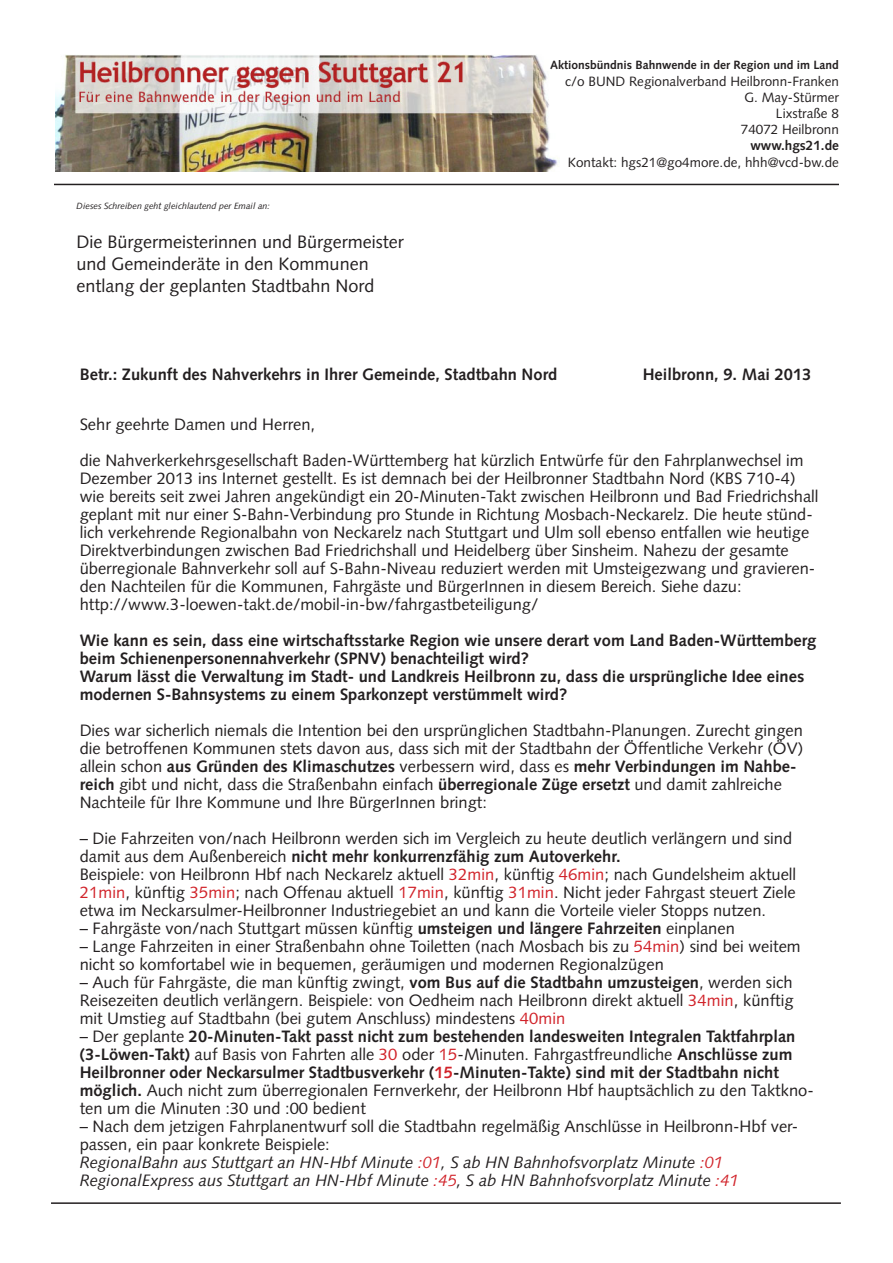
<style>
.page{position:relative;width:893px;height:1263px;background:#fff}
.page>*{position:absolute;margin:0;border:0;box-sizing:border-box;transform-origin:0 0}
.t1{font:18px/21.6px "Syntax LT";color:#231f20}
.t2{font:16.5px/18px "Syntax LT";color:#231f20}
.t3{font:700 16.5px/18px "Syntax LT";color:#231f20}
.t4{font:italic 16.5px/18px "Syntax LT";color:#231f20}
.t5{font:13.5px/16.2px "Syntax LT";color:#231f20;text-align:right}
.t6{font:700 13.5px "Syntax LT";color:#231f20}
.t7{font:700 12px "Syntax LT";color:#231f20}
.t8{font:italic 9px "Syntax LT";color:#231f20}
.s1{font-weight:700}
.s2{color:#d1232a}
.s3{font-weight:400}
.s4{font-weight:400;color:#d1232a}
.s5{font-style:normal}
</style>
<div class="page">
<hr style="left:51px;top:1202px;width:790px;height:2px;background:#231f20">
<hr style="left:54px;top:184px;width:785px;height:1px;background:#231f20">
<img style="left:56px;top:54px;width:502px;height:118px">
<p class="t8" style="left:77px;top:200px;width:195px">Dieses Schreiben geht gleichlautend per Email an:</p>
<p class="t1" style="left:77px;top:231px;width:329px">Die Bürgermeisterinnen und Bürgermeister und Gemeinderäte in den Kommunen entlang der geplanten Stadtbahn Nord</p>
<p class="t7" style="left:550px;top:58px;width:290px">Aktionsbündnis Bahnwende in der Region und im Land</p>
<p class="t5" style="left:565px;top:73px;width:275px">c/o BUND Regionalverband Heilbronn-Franken<br>G. May-Stürmer<br>Lixstraße 8<br>74072 Heilbronn</p>
<p class="t6" style="left:750px;top:138px;width:90px">www.hgs21.de</p>
<p class="t5" style="left:568px;top:154px;width:273px">Kontakt: hgs21@go4more.de, hhh@vcd-bw.de</p>
<p class="t3" style="left:80px;top:366px;width:479px">Betr.: Zukunft des Nahverkehrs in Ihrer Gemeinde, Stadtbahn Nord</p>
<p class="t3" style="left:643px;top:366px;width:170px">Heilbronn, 9. Mai 2013</p>
<p class="t2" style="left:80px;top:406px;width:725px;line-height:36px">Sehr geehrte Damen und Herren,<br>die Nahverkerkehrsgesellschaft Baden-Württemberg hat kürzlich Entwürfe für den Fahrplanwechsel im</p>
<p class="t2" style="left:80px;top:469px;width:740px">Dezember 2013 ins Internet gestellt. Es ist demnach bei der Heilbronner Stadtbahn Nord (KBS 710-4) wie bereits seit zwei Jahren angekündigt ein 20-Minuten-Takt zwischen Heilbronn und Bad Friedrichshall geplant mit nur einer S-Bahn-Verbindung pro Stunde in Richtung Mosbach-Neckarelz. Die heute stünd&shy;lich verkehrende Regionalbahn von Neckarelz nach Stuttgart und Ulm soll ebenso entfallen wie heutige Direktverbindungen zwischen Bad Friedrichshall und Heidelberg über Sinsheim. Nahezu der gesamte überregionale Bahnverkehr soll auf S-Bahn-Niveau reduziert werden mit Umsteigezwang und gravieren&shy;den Nachteilen für die Kommunen, Fahrgäste und BürgerInnen in diesem Bereich. Siehe dazu: http://www.3-loewen-takt.de/mobil-in-bw/fahrgastbeteiligung/</p>
<p class="t3" style="left:80px;top:631px;width:738px">Wie kann es sein, dass eine wirtschaftsstarke Region wie unsere derart vom Land Baden-Württemberg beim Schienenpersonennahverkehr (SPNV) benachteiligt wird?<br>Warum lässt die Verwaltung im Stadt- und Landkreis Heilbronn zu, dass die ursprüngliche Idee eines modernen S-Bahnsystems zu einem Sparkonzept verstümmelt wird?</p>
<p class="t2" style="left:80px;top:721px;width:725px">Dies war sicherlich niemals die Intention bei den ursprünglichen Stadtbahn-Planungen. Zurecht gingen die betroffenen Kommunen stets davon aus, dass sich mit der Stadtbahn der Öffentliche Verkehr (ÖV) allein schon <span class="s1">aus Gründen des Klimaschutzes</span> verbessern wird, dass es <span class="s1">mehr Verbindungen im Nahbe&shy;reich</span> gibt und nicht, dass die Straßenbahn einfach <span class="s1">überregionale Züge ersetzt</span> und damit zahlreiche Nachteile für Ihre Kommune und Ihre BürgerInnen bringt:</p>
<p class="t2" style="left:80px;top:829px;width:718px">– Die Fahrzeiten von/nach Heilbronn werden sich im Vergleich zu heute deutlich verlängern und sind damit aus dem Außenbereich <span class="s1">nicht mehr konkurrenzfähig zum Autoverkehr.<br></span>Beispiele: von Heilbronn Hbf nach Neckarelz aktuell <span class="s2">32min</span>, künftig <span class="s2">46min</span>; nach Gundelsheim aktuell <span class="s2">21min</span>, künftig <span class="s2">35min</span>; nach Offenau aktuell <span class="s2">17min</span>, künftig <span class="s2">31min</span>. Nicht jeder Fahrgast steuert Ziele etwa im Neckarsulmer-Heilbronner Industriegebiet an und kann die Vorteile vieler Stopps nutzen.</p>
<p class="t2" style="left:80px;top:919px;width:657px">– Fahrgäste von/nach Stuttgart müssen künftig <span class="s1">umsteigen und längere Fahrzeiten</span> einplanen</p>
<p class="t2" style="left:80px;top:937px;width:722px">– Lange Fahrzeiten in einer Straßenbahn ohne Toiletten (nach Mosbach bis zu <span class="s2">54min</span>) sind bei weitem nicht so komfortabel wie in bequemen, geräumigen und modernen Regionalzügen</p>
<p class="t2" style="left:80px;top:973px;width:715px;text-align:justify">– Auch für Fahrgäste, die man künftig zwingt, <span class="s1">vom Bus auf die Stadtbahn umzusteigen</span>, werden sich Reisezeiten deutlich verlängern. Beispiele: von Oedheim nach Heilbronn direkt aktuell <span class="s2">34min</span>, künftig mit Umstieg auf Stadtbahn (bei gutem Anschluss) mindestens <span class="s2">40min</span></p>
<p class="t3" style="left:80px;top:1027px;width:735px"><span class="s3">– Der geplante</span> 20-Minuten-Takt passt nicht zum bestehenden landesweiten Integralen Taktfahrplan (3-Löwen-Takt) <span class="s3">auf Basis von Fahrten alle</span> <span class="s4">30</span> <span class="s3">oder</span> <span class="s4">15</span><span class="s3">-Minuten. Fahrgastfreundliche</span> Anschlüsse zum Heilbronner oder Neckarsulmer Stadtbusverkehr (<span class="s2">15</span>-Minuten-Takte) sind mit der Stadtbahn nicht möglich. <span class="s3">Auch nicht zum überregionalen Fernverkehr, der Heilbronn Hbf hauptsächlich zu den Taktkno&shy;ten um die Minuten :30 und :00 bedient</span></p>
<p class="t4" style="left:80px;top:1117px;width:720px"><span class="s5">– Nach dem jetzigen Fahrplanentwurf soll die Stadtbahn regelmäßig Anschlüsse in Heilbronn-Hbf ver&shy;passen, ein paar konkrete Beispiele:<br></span>RegionalBahn aus Stuttgart an HN-Hbf Minute <span class="s2">:01</span>, S ab HN Bahnhofsvorplatz Minute <span class="s2">:01<br></span>RegionalExpress aus Stuttgart an HN-Hbf Minute <span class="s2">:45</span>, S ab HN Bahnhofsvorplatz Minute <span class="s2">:41</span></p>
</div>
